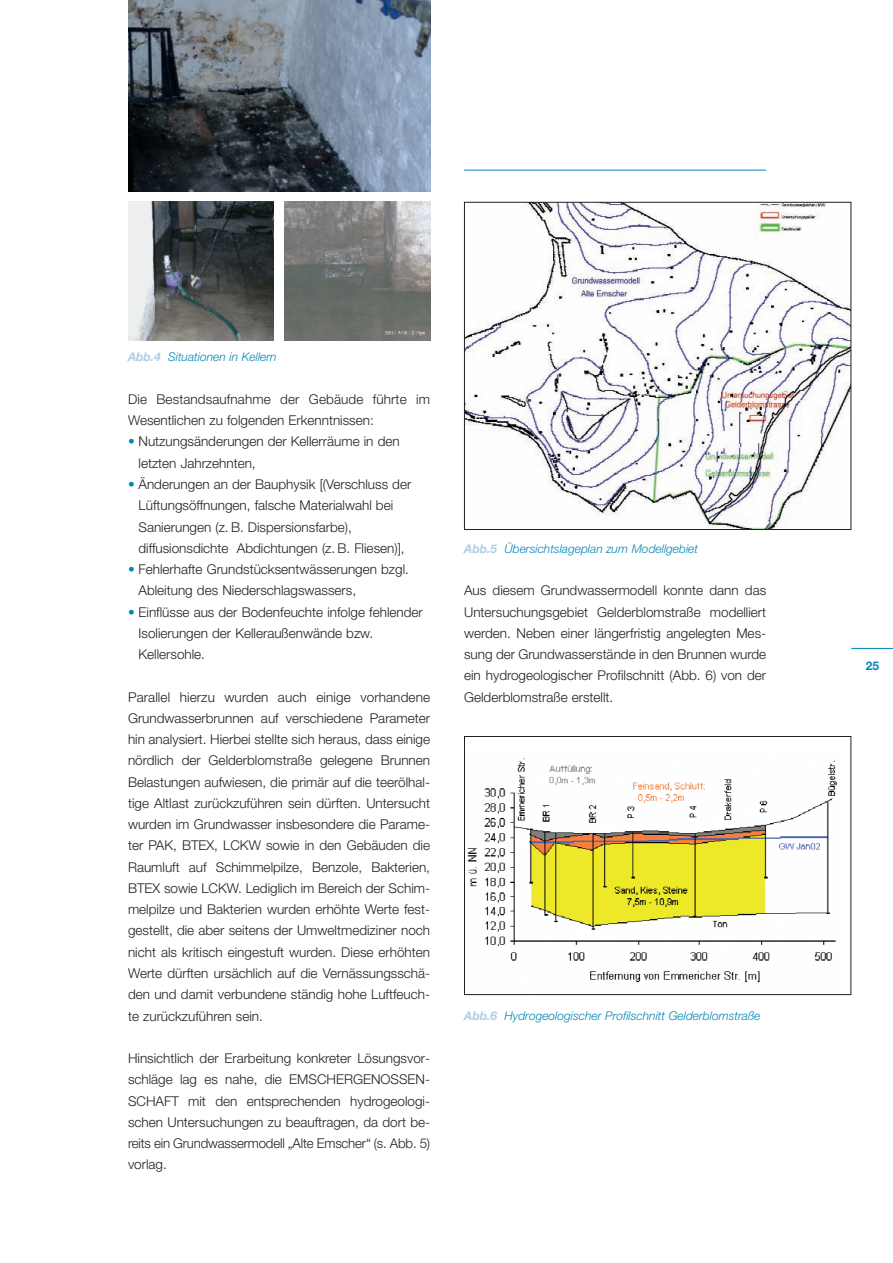
<style>
.page{position:relative;width:893px;height:1263px;background:#fff}
.page>*{position:absolute;margin:0;border:0;box-sizing:border-box;transform-origin:0 0}
.t1{font:300 13.5px/21.3px "Helvetica Neue";color:#231f20}
.t2{font:italic 300 12px "Helvetica Neue";color:#0087b8}
.t3{font:700 12px "Helvetica Neue";color:#0087b8}
.s1{font-weight:700;color:#adcfe5}
.s2{color:#0087b8}
</style>
<div class="page">
<hr style="left:851px;top:648px;width:41px;height:1px;background:#0087b8">
<hr style="left:464px;top:170px;width:302px;height:1px;background:#0087b8">
<img style="left:466px;top:204px;width:383px;height:324px">
<div style="left:464px;top:202px;width:387px;height:328px;border:1px solid #231f20"></div>
<img style="left:128px;top:0;width:302px;height:191px">
<img style="left:128px;top:202px;width:146px;height:138px">
<img style="left:284px;top:202px;width:146px;height:138px">
<img style="left:467px;top:758px;width:370px;height:225px">
<div style="left:464px;top:736px;width:387px;height:259px;border:1px solid #231f20"></div>
<p class="t2" style="left:128px;top:353px;width:150px"><span class="s1">Abb.4</span> Situationen in Kellern</p>
<p class="t1" style="left:128px;top:390px;width:303px">Die Bestandsaufnahme der Gebäude führte im<br>Wesentlichen zu folgenden Erkenntnissen:</p>
<p class="t1" style="left:138px;top:432px;width:263px;text-indent:-11px"><span class="s2">•</span> Nutzungsänderungen der Kellerräume in den letzten Jahrzehnten,</p>
<p class="t1" style="left:138px;top:475px;width:274px;text-indent:-11px"><span class="s2">•</span> Änderungen an der Bauphysik [(Verschluss der Lüftungsöffnungen, falsche Materialwahl bei Sanierungen (z. B. Dispersionsfarbe), diffusionsdichte Abdichtungen (z. B. Fliesen)],</p>
<p class="t1" style="left:138px;top:560px;width:272px;text-indent:-11px"><span class="s2">•</span> Fehlerhafte Grundstücksentwässerungen bzgl.<br>Ableitung des Niederschlagswassers,</p>
<p class="t1" style="left:138px;top:602px;width:286px;text-indent:-11px"><span class="s2">•</span> Einflüsse aus der Bodenfeuchte infolge fehlender<br>Isolierungen der Kelleraußenwände bzw.<br>Kellersohle.</p>
<p class="t1" style="left:128px;top:687px;width:303px;text-align:justify">Parallel hierzu wurden auch einige vorhandene Grundwasserbrunnen auf verschiedene Parameter hin analysiert. Hierbei stellte sich heraus, dass einige nördlich der Gelderblomstraße gelegene Brunnen Belastungen aufwiesen, die primär auf die teerölhal&shy;tige Altlast zurückzuführen sein dürften. Untersucht wurden im Grundwasser insbesondere die Parame&shy;ter PAK, BTEX, LCKW sowie in den Gebäuden die Raumluft auf Schimmelpilze, Benzole, Bakterien, BTEX sowie LCKW. Lediglich im Bereich der Schim&shy;melpilze und Bakterien wurden erhöhte Werte fest&shy;gestellt, die aber seitens der Umweltmediziner noch nicht als kritisch eingestuft wurden. Diese erhöhten Werte dürften ursächlich auf die Vernässungsschä&shy;den und damit verbundene ständig hohe Luftfeuch&shy;te zurückzuführen sein.</p>
<p class="t1" style="left:128px;top:1049px;width:303px;text-align:justify">Hinsichtlich der Erarbeitung konkreter Lösungsvor&shy;schläge lag es nahe, die EMSCHERGENOSSEN-SCHAFT mit den entsprechenden hydrogeologi&shy;schen Untersuchungen zu beauftragen, da dort be&shy;reits ein Grundwassermodell „Alte Emscher“ (s. Abb. 5) vorlag.</p>
<p class="t2" style="left:464px;top:544px;width:235px"><span class="s1">Abb.5</span> Übersichtslageplan zum Modellgebiet</p>
<p class="t1" style="left:464px;top:581px;width:303px;text-align:justify">Aus diesem Grundwassermodell konnte dann das Untersuchungsgebiet Gelderblomstraße modelliert werden. Neben einer längerfristig angelegten Mes&shy;sung der Grundwasserstände in den Brunnen wurde ein hydrogeologischer Profilschnitt (Abb. 6) von der Gelderblomstraße erstellt.</p>
<p class="t2" style="left:464px;top:1012px;width:298px"><span class="s1">Abb.6</span> Hydrogeologischer Profilschnitt Gelderblomstraße</p>
<p class="t3" style="left:865px;top:661px;width:15px">25</p>
</div>
